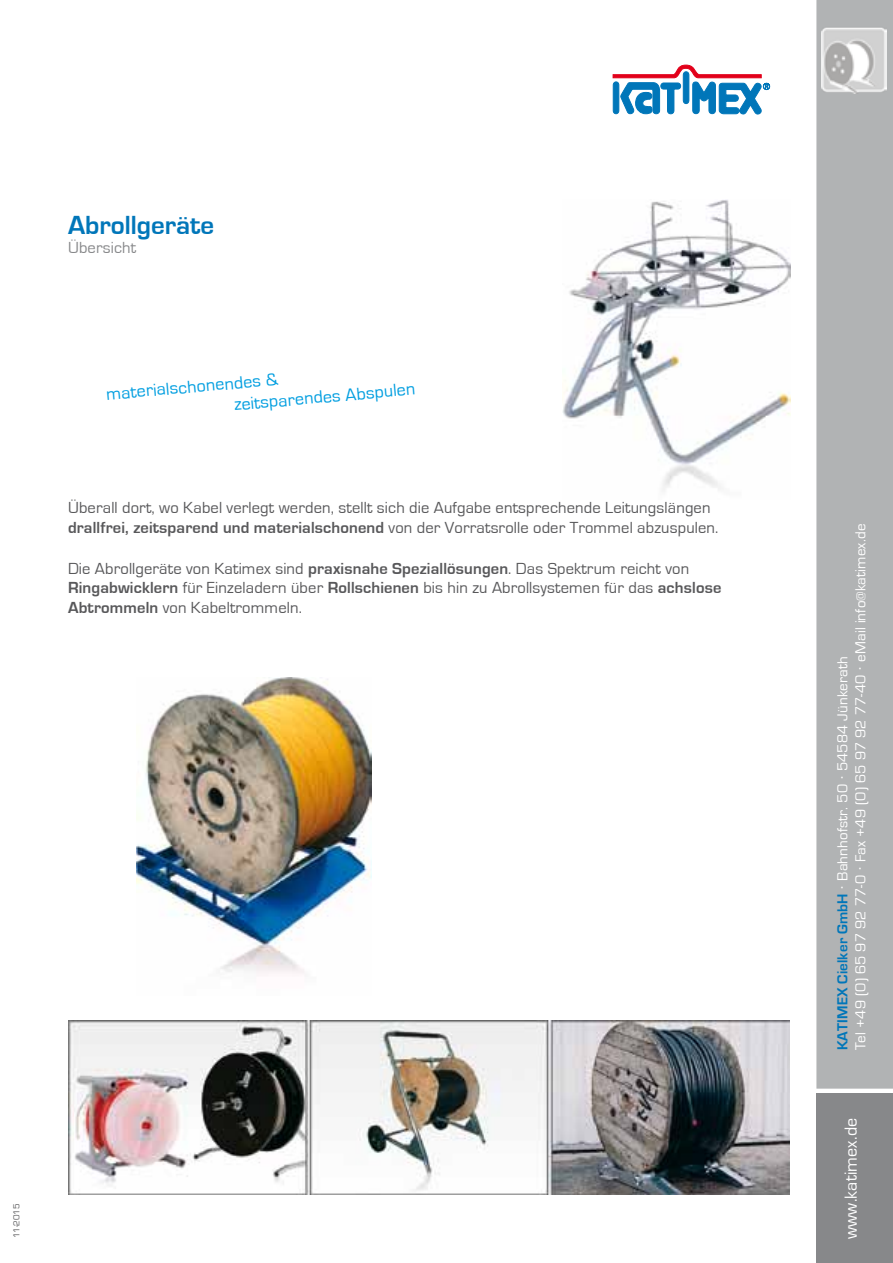
<style>
.page{position:relative;width:893px;height:1263px;background:#fff}
.page>*{position:absolute;margin:0;border:0;box-sizing:border-box;transform-origin:0 0}
.t1{font:700 27px "Eurostile";color:#0076b9}
.t2{font:18px/21.6px "Eurostile";color:#009ee0}
.t3{font:18px "Eurostile";letter-spacing:.01em;color:#fff}
.t4{font:16.5px/19.8px "Eurostile";letter-spacing:.01em;color:#58585a}
.t5{font:16.5px "Eurostile";letter-spacing:.01em;color:#87888a}
.t6{font:15px/18px "Eurostile";letter-spacing:.01em;color:#fff}
.t7{font:9px "Eurostile";color:#58585a}
.s1{font-weight:700}
.s2{font-weight:700;color:#0076b9}
.s3{font-family:"Arial"}
</style>
<div class="page">
<div style="left:816px;top:1093px;width:77px;height:170px;background:#87888a"></div>
<div style="left:816px;top:0;width:77px;height:1089px;background:#b1b3b4"></div>
<svg style="left:612px;top:64px;width:158px;height:51px"></svg>
<img style="left:821px;top:27px;width:66px;height:67px">
<img style="left:562px;top:200px;width:229px;height:291px">
<img style="left:68px;top:1020px;width:721px;height:174px">
<img style="left:137px;top:677px;width:234px;height:297px">
<h1 class="t1" style="left:68px;top:210px;width:148px">Abrollgeräte</h1>
<p class="t5" style="left:68px;top:239px;width:70px">Übersicht</p>
<p class="t2" style="left:231px;top:373px;width:183px;text-indent:-126px;rotate:-5deg">materialschonendes &amp;<br>zeitsparendes Abspulen</p>
<p class="t4" style="left:68px;top:498px;width:652px">Überall dort, wo Kabel verlegt werden, stellt sich die Aufgabe entsprechende Leitungslängen <span class="s1">drallfrei, zeitsparend und materialschonend</span> von der Vorratsrolle oder Trommel abzuspulen.</p>
<p class="t4" style="left:68px;top:559px;width:655px">Die Abrollgeräte von Katimex sind <span class="s1">praxisnahe Speziallösungen</span>. Das Spektrum reicht von<br><span class="s1">Ringabwicklern</span> für Einzeladern über <span class="s1">Rollschienen</span> bis hin zu Abrollsystemen für das <span class="s1">achslose<br>Abtrommeln</span> von Kabeltrommeln.</p>
<p class="t7" style="left:12px;top:1238px;width:37px;rotate:-90deg">11-2015</p>
<p class="t6" style="left:834px;top:1050px;width:528px;rotate:-90deg"><span class="s2">KATIMEX Cielker GmbH</span> <span class="s3">·</span> Bahnhofstr. 50 <span class="s3">·</span> 54584 Jünkerath<br>Tel +49 (0) 65 97 92 77-0 <span class="s3">·</span> Fax +49 (0) 65 97 92 77-40 <span class="s3">·</span> eMail info@katimex.de</p>
<p class="t3" style="left:841px;top:1239px;width:123px;rotate:-90deg">www.katimex.de</p>
</div>
